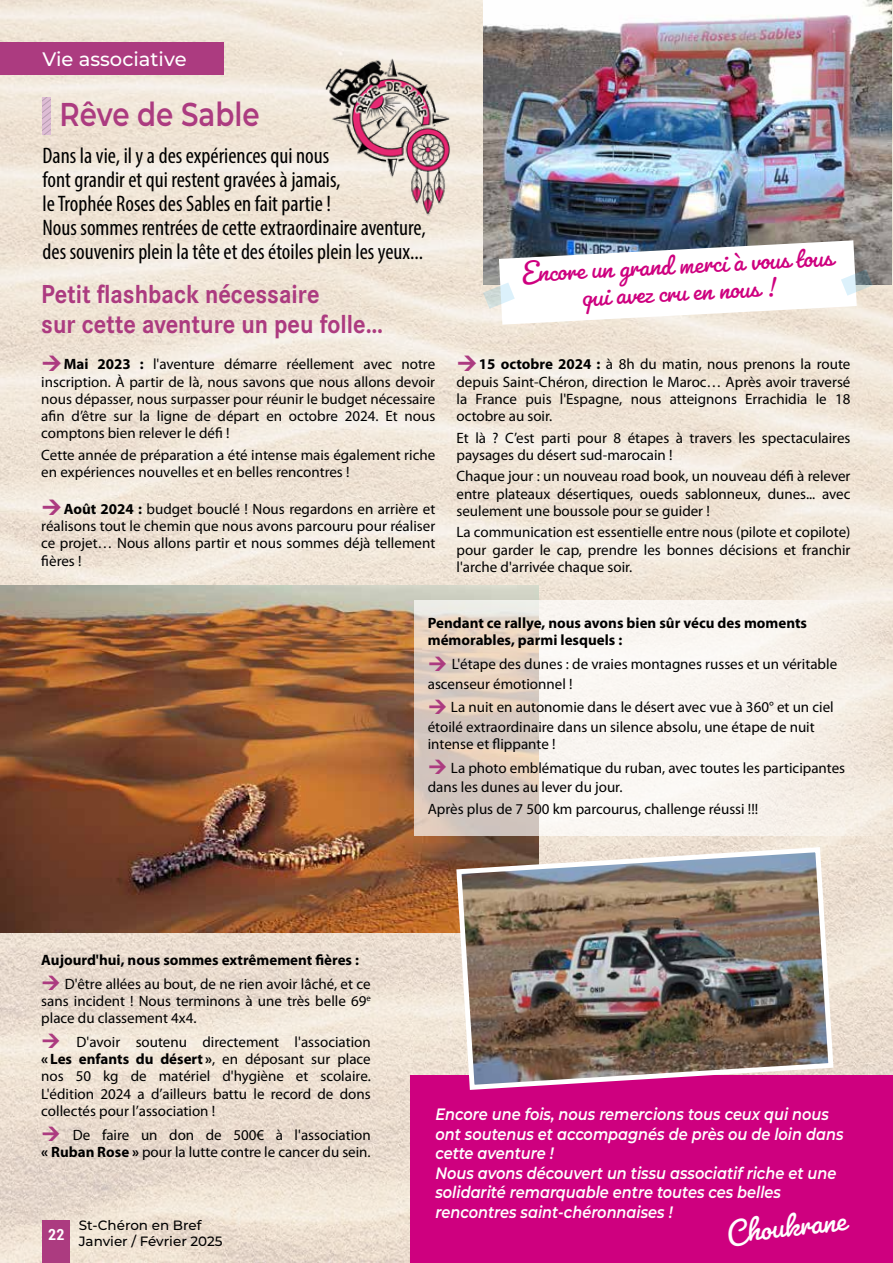
<style>
.page{position:relative;width:893px;height:1263px;background:#fff}
.page>*{position:absolute;margin:0;border:0;box-sizing:border-box;transform-origin:0 0}
.t1{font:35.7px "Pacifico";color:#fff}
.t2{font:600 33px "Montserrat";color:#ac3b80;scale:.84 1}
.t3{font:30.3px/27.3px "Pacifico";color:#ce007f;text-align:center}
.t4{font:700 27px/30px "Corporate S";color:#ac3b80;scale:.9 1}
.t5{font:condensed 22.5px/24px "Myriad Pro";color:#000}
.t6{font:500 19.5px "Montserrat";color:#fff}
.t7{font:italic 600 16.5px/19.5px "Montserrat";color:#fff;scale:.88 1}
.t8{font:700 condensed 15.3px "Roboto";color:#fff}
.t9{font:15px/17.2px "Myriad Pro";color:#000;text-align:justify}
.t10{font:700 15px/17.2px "Myriad Pro";color:#000}
.t11{font:500 13.5px/16.2px "Montserrat";color:#000}
.s1{font-weight:700}
</style>
<div class="page">
<img style="left:0;top:0;width:893px;height:1263px">
<div style="left:43px;top:1220px;width:27px;height:43px;background:#ac3b80"></div>
<div style="left:0;top:43px;width:224px;height:32px;background:#ac3b80"></div>
<svg style="left:43px;top:97px;width:8px;height:38px"></svg>
<img style="left:483px;top:0;width:409px;height:285px">
<svg style="left:483px;top:240px;width:390px;height:85px"></svg>
<img style="left:313px;top:30px;width:164px;height:194px">
<img style="left:0;top:586px;width:539px;height:346px">
<svg style="left:414px;top:600px;width:479px;height:236px;fill:#f7f2ec"></svg>
<div style="left:410px;top:1076px;width:483px;height:187px;background:#ce007f"></div>
<img style="left:454px;top:844px;width:382px;height:246px">
<svg style="left:43px;top:356px;width:18px;height:15px"></svg>
<svg style="left:43px;top:500px;width:18px;height:15px"></svg>
<svg style="left:458px;top:356px;width:18px;height:15px"></svg>
<svg style="left:43px;top:976px;width:17px;height:14px"></svg>
<svg style="left:43px;top:1034px;width:17px;height:14px"></svg>
<svg style="left:43px;top:1127px;width:17px;height:14px"></svg>
<svg style="left:429px;top:656px;width:17px;height:15px"></svg>
<svg style="left:429px;top:699px;width:17px;height:15px"></svg>
<svg style="left:429px;top:760px;width:17px;height:14px"></svg>
<h3 class="t6" style="left:43px;top:45px;width:146px">Vie associative</h3>
<h2 class="t2" style="left:60px;top:90px;width:240px">Rêve de Sable</h2>
<p class="t5" style="left:43px;top:143px;width:385px">Dans la vie, il y a des expériences qui nous<br>font grandir et qui restent gravées à jamais,<br>le Trophée Roses des Sables en fait partie !<br>Nous sommes rentrées de cette extraordinaire aventure, des souvenirs plein la tête et des étoiles plein les yeux...</p>
<h3 class="t4" style="left:41px;top:278px;width:381px">Petit flashback nécessaire<br>sur cette aventure un peu folle…</h3>
<p class="t9" style="left:41px;top:356px;width:395px;text-indent:22px"><span class="s1">Mai 2023 :</span> l'aventure démarre réellement avec notre inscription. À partir de là, nous savons que nous allons devoir nous dépasser, nous surpasser pour réunir le budget nécessaire afin d’être sur la ligne de départ en octobre 2024. Et nous comptons bien relever le défi !</p>
<p class="t9" style="left:41px;top:447px;width:395px">Cette année de préparation a été intense mais également riche en expériences nouvelles et en belles rencontres !</p>
<p class="t9" style="left:41px;top:501px;width:395px;text-indent:22px"><span class="s1">Août 2024 :</span> budget bouclé ! Nous regardons en arrière et réalisons tout le chemin que nous avons parcouru pour réaliser ce projet… Nous allons partir et nous sommes déjà tellement fières !</p>
<h3 class="t3" style="left:521px;top:258px;width:313px;rotate:-3deg">Encore un grand merci à vous tous qui avez cru en nous !</h3>
<p class="t9" style="left:456px;top:356px;width:395px;text-indent:22px"><span class="s1">15 octobre 2024 :</span> à 8h du matin, nous prenons la route depuis Saint-Chéron, direction le Maroc… Après avoir traversé la France puis l'Espagne, nous atteignons Errachidia le 18 octobre au soir.</p>
<p class="t9" style="left:456px;top:429px;width:395px">Et là ? C’est parti pour 8 étapes à travers les spectaculaires paysages du désert sud-marocain !</p>
<p class="t9" style="left:456px;top:468px;width:395px">Chaque jour : un nouveau road book, un nouveau défi à relever entre plateaux désertiques, oueds sablonneux, dunes... avec seulement une boussole pour se guider !</p>
<p class="t9" style="left:456px;top:524px;width:395px">La communication est essentielle entre nous (pilote et copilote) pour garder le cap, prendre les bonnes décisions et franchir l'arche d'arrivée chaque soir.</p>
<p class="t10" style="left:41px;top:951px;width:319px">Aujourd'hui, nous sommes extrêmement fières :</p>
<p class="t9" style="left:41px;top:975px;width:331px;text-indent:23px">D'être allées au bout, de ne rien avoir lâché, et ce sans incident ! Nous terminons à une très belle 69<sup>e </sup>place du classement 4x4.</p>
<p class="t9" style="left:41px;top:1033px;width:331px;text-indent:35px">D'avoir soutenu directement l'association <span class="s1">«Les enfants du désert »</span>, en déposant sur place nos 50 kg de matériel d'hygiène et scolaire.<br>L'édition 2024 a d’ailleurs battu le record de dons collectés pour l’association !</p>
<p class="t9" style="left:41px;top:1126px;width:331px;text-align:right">De faire un don de 500€ à l'association<br><span class="s1">« Ruban Rose »</span> pour la lutte contre le cancer du sein.</p>
<p class="t8" style="left:48px;top:1224px;width:18px">22</p>
<p class="t11" style="left:79px;top:1217px;width:146px">St-Chéron en Bref<br>Janvier / Février 2025</p>
<p class="t10" style="left:428px;top:615px;width:381px">Pendant ce rallye, nous avons bien sûr vécu des moments mémorables, parmi lesquels :</p>
<p class="t9" style="left:428px;top:655px;width:411px;line-height:19.5px;text-indent:24px">L'étape des dunes : de vraies montagnes russes et un véritable ascenseur émotionnel !</p>
<p class="t9" style="left:428px;top:698px;width:407px;line-height:19.5px;text-indent:23px">La nuit en autonomie dans le désert avec vue à 360° et un ciel étoilé extraordinaire dans un silence absolu, une étape de nuit</p>
<p class="t9" style="left:451px;top:732px;width:396px;line-height:23.7px;text-indent:-23px">intense et flippante !<br>La photo emblématique du ruban, avec toutes les participantes</p>
<p class="t9" style="left:428px;top:777px;width:332px;line-height:21.5px">dans les dunes au lever du jour.<br>Après plus de 7 500 km parcourus, challenge réussi !!!</p>
<p class="t7" style="left:435px;top:1104px;width:465px">Encore une fois, nous remercions tous ceux qui nous ont soutenus et accompagnés de près ou de loin dans cette aventure !<br>Nous avons découvert un tissu associatif riche et une solidarité remarquable entre toutes ces belles rencontres saint-chéronnaises !</p>
<h1 class="t1" style="left:724px;top:1210px;width:122px;rotate:-6deg">Choukrane</h1>
</div>
